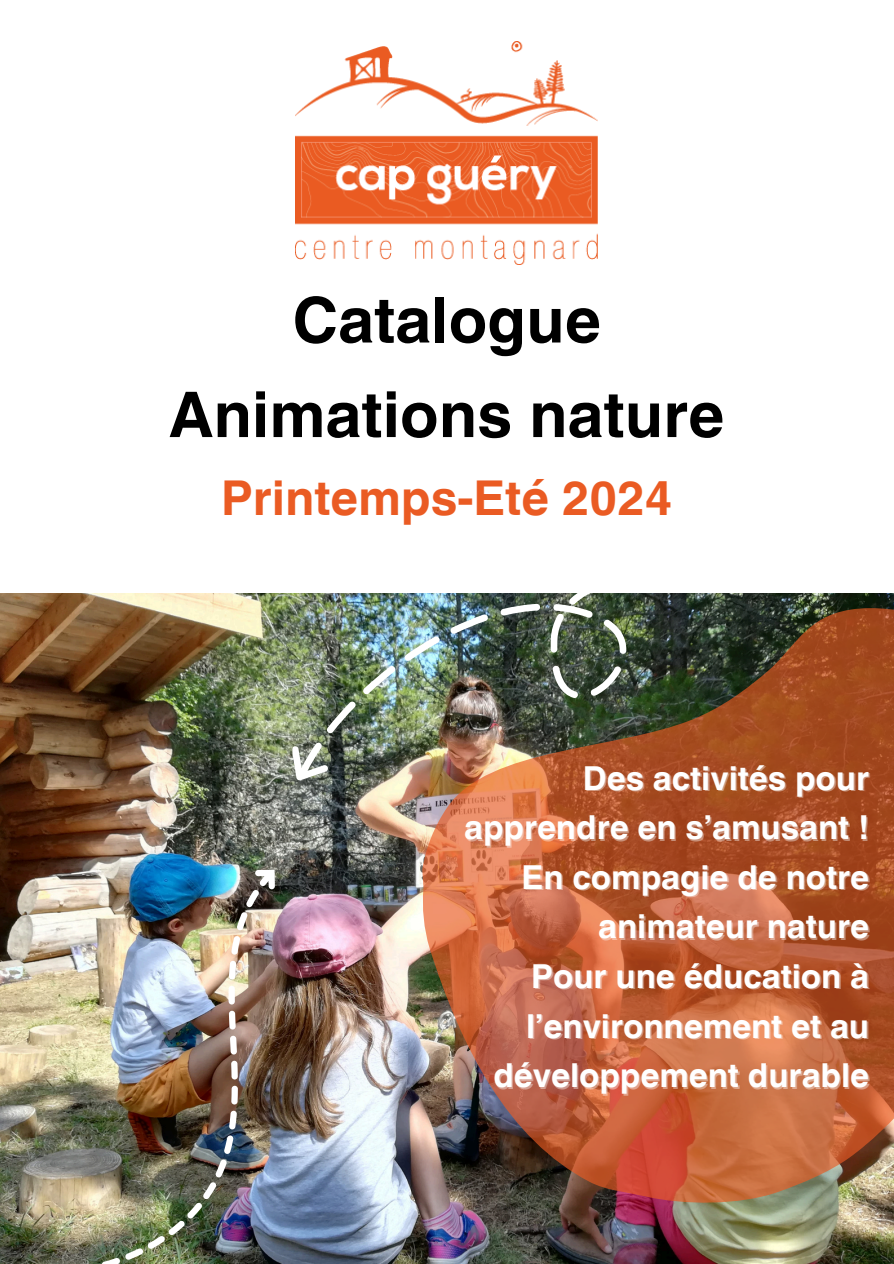
<style>
.page{position:relative;width:894px;height:1264px;background:#fff}
.page>*{position:absolute;margin:0;border:0;box-sizing:border-box;transform-origin:0 0}
.t1{font:700 63px/94.5px "Helvetica World";color:#000;text-align:center}
.t2{font:700 48px "Helvetica World";color:#ea5b23}
.t3{font:700 33px/49.5px "Helvetica World";color:#fff;text-align:right}
</style>
<div class="page">
<img style="left:296px;top:41px;width:301px;height:223px">
<img style="left:0;top:593px;width:893px;height:670px">
<img style="left:422px;top:607px;width:471px;height:595px">
<img style="left:77px;top:869px;width:197px;height:394px">
<img style="left:291px;top:593px;width:361px;height:195px">
<h2 class="t1" style="left:169px;top:266px;width:556px">Catalogue<br>Animations nature</h2>
<p class="t2" style="left:221px;top:458px;width:452px">Printemps-Eté 2024</p>
<p class="t3" style="left:582px;top:750px;width:288px">Des activités pour</p>
<p class="t3" style="left:464px;top:799px;width:406px">apprendre en s’amusant !</p>
<p class="t3" style="left:521px;top:849px;width:349px">En compagie de notre</p>
<p class="t3" style="left:598px;top:898px;width:272px">animateur nature</p>
<p class="t3" style="left:531px;top:948px;width:339px">Pour une éducation à</p>
<p class="t3" style="left:493px;top:997px;width:377px">l’environnement et au développement durable</p>
</div>
